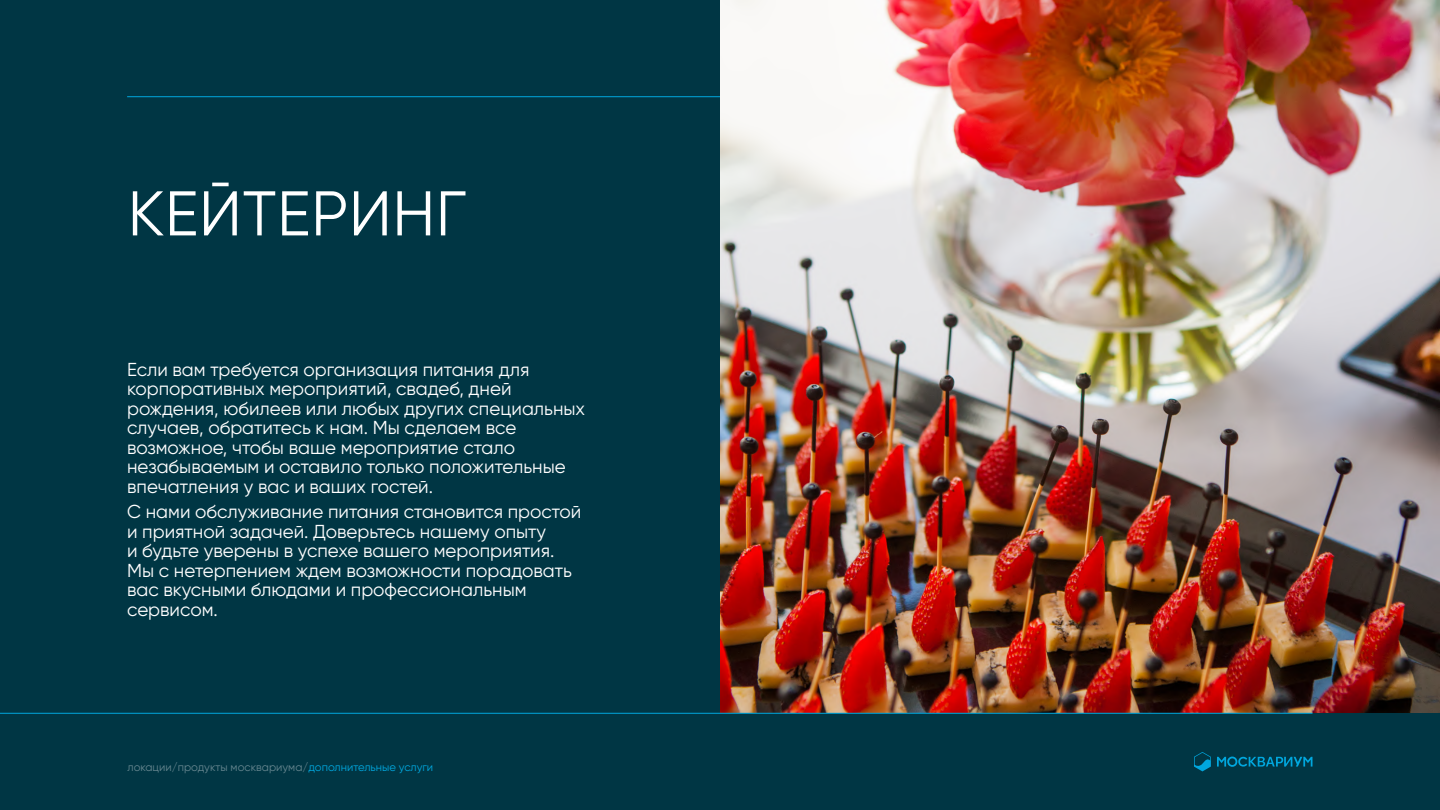
<style>
.page{position:relative;width:1440px;height:810px;background:#003644}
.page>*{position:absolute;margin:0;border:0;box-sizing:border-box;transform-origin:0 0}
.t1{font:63px "Gilroy";letter-spacing:.01em;color:#fff}
.t2{font:18.75px/19.5px "Gilroy";color:#fff}
.t3{font:11.25px "Gilroy";color:#66868f}
.s1{color:#00a7de}
</style>
<div class="page">
<hr style="left:127px;top:96px;width:1313px;height:1px;background:#00a7de">
<img style="left:720px;top:0;width:720px;height:713px">
<svg style="left:1194px;top:752px;width:17px;height:19px"></svg>
<svg style="left:1217px;top:757px;width:95px;height:10px"></svg>
<hr style="left:0;top:713px;width:1312px;height:1px;background:#00a7de">
<h1 class="t1" style="left:128px;top:175px;width:340px">КЕЙТЕРИНГ</h1>
<p class="t2" style="left:127px;top:360px;width:460px">Если вам требуется организация питания для корпоративных мероприятий, свадеб, дней рождения, юбилеев или любых других специальных случаев, обратитесь к нам. Мы сделаем все возможное, чтобы ваше мероприятие стало незабываемым и оставило только положительные впечатления у вас и ваших гостей.</p>
<p class="t2" style="left:127px;top:502px;width:456px">С нами обслуживание питания становится простой и приятной задачей. Доверьтесь нашему опыту<br>и будьте уверены в успехе вашего мероприятия.<br>Мы с нетерпением ждем возможности порадовать вас вкусными блюдами и профессиональным сервисом.</p>
<p class="t3" style="left:128px;top:761px;width:307px">локации/продукты москвариума/<span class="s1">дополнительные услуги</span></p>
</div>
